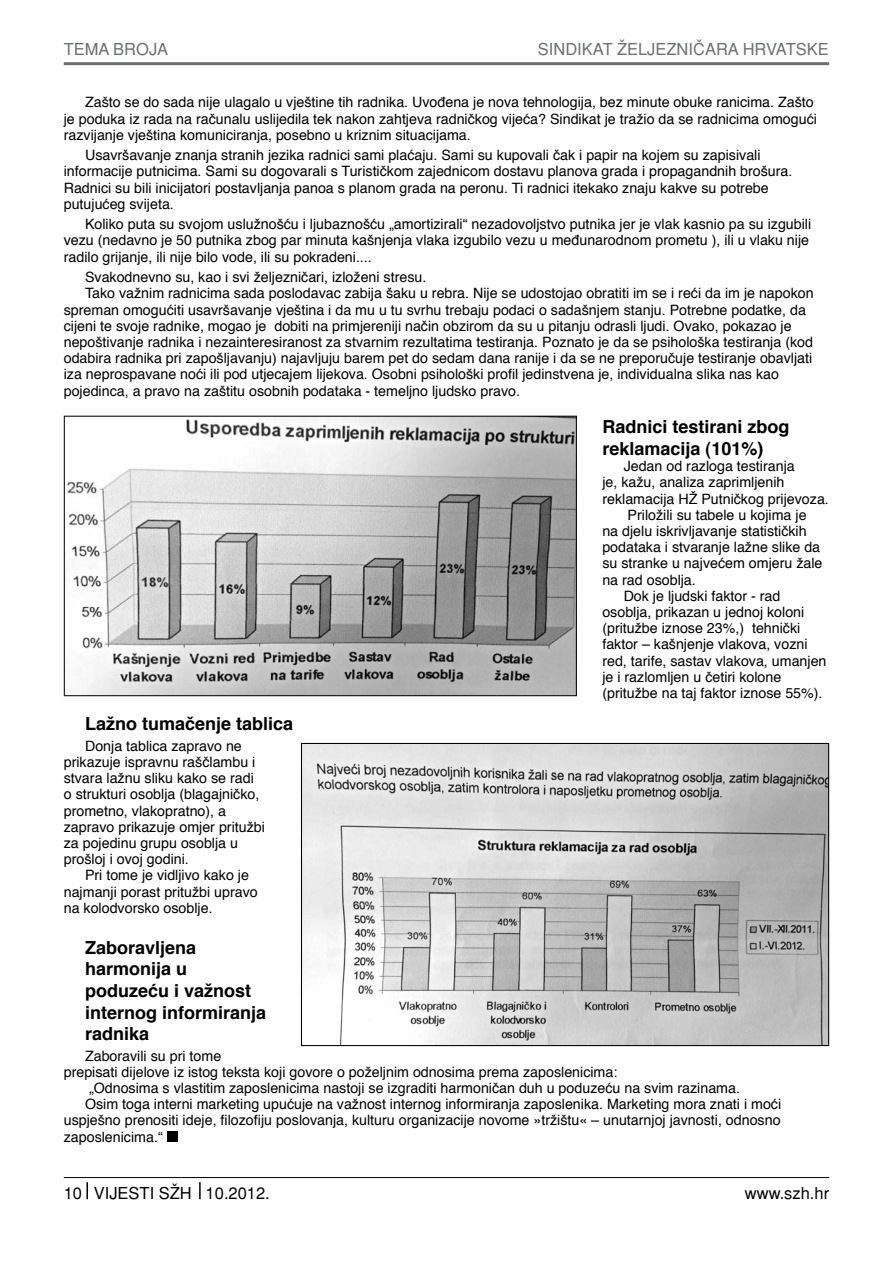
<style>
.page{position:relative;width:893px;height:1263px;background:#fff}
.page>*{position:absolute;margin:0;border:0;box-sizing:border-box;transform-origin:0 0}
.t1{font:700 18px/21.6px "Helvetica";color:#000}
.t2{font:16.5px "Helvetica";color:#6d6f71}
.t3{font:16.5px "Helvetica";color:#000}
.t4{font:14.25px/16.2px "Helvetica";color:#000}
</style>
<div class="page">
<hr style="left:64px;top:62px;width:765px;height:3px;background:#6d6f71">
<hr style="left:64px;top:1177px;width:765px;height:1px;background:#000">
<svg style="left:86px;top:1182px;width:2px;height:17px"></svg>
<svg style="left:199px;top:1182px;width:2px;height:17px"></svg>
<div style="left:167px;top:1131px;width:10px;height:10px;background:#000"></div>
<img style="left:67px;top:418px;width:508px;height:276px">
<div style="left:64px;top:416px;width:513px;height:280px;border:1px solid #000"></div>
<img style="left:303px;top:745px;width:524px;height:299px">
<div style="left:301px;top:743px;width:528px;height:303px;border:1px solid #000"></div>
<p class="t2" style="left:64px;top:40px;width:106px">TEMA BROJA</p>
<p class="t2" style="left:538px;top:40px;width:292px">SINDIKAT ÆELJEZNI»ARA HRVATSKE</p>
<p class="t4" style="left:64px;top:94px;width:755px;text-indent:21px">Zašto se do sada nije ulagalo u vještine tih radnika. Uvođena je nova tehnologija, bez minute obuke ranicima. Zašto je poduka iz rada na računalu uslijedila tek nakon zahtjeva radničkog vijeća? Sindikat je tražio da se radnicima omogući razvijanje vještina komuniciranja, posebno u kriznim situacijama.</p>
<p class="t4" style="left:64px;top:147px;width:730px;text-indent:21px">Usavršavanje znanja stranih jezika radnici sami plaćaju. Sami su kupovali čak i papir na kojem su zapisivali informacije putnicima. Sami su dogovarali s Turističkom zajednicom dostavu planova grada i propagandnih brošura.<br>Radnici su bili inicijatori postavljanja panoa s planom grada na peronu. Ti radnici itekako znaju kakve su potrebe putujućeg svijeta.</p>
<p class="t4" style="left:64px;top:216px;width:749px;text-indent:21px">Koliko puta su svojom uslužnošću i ljubaznošću „amortizirali“ nezadovoljstvo putnika jer je vlak kasnio pa su izgubili vezu (nedavno je 50 putnika zbog par minuta kašnjenja vlaka izgubilo vezu u međunarodnom prometu ), ili u vlaku nije radilo grijanje, ili nije bilo vode, ili su pokradeni....</p>
<p class="t4" style="left:85px;top:269px;width:343px">Svakodnevno su, kao i svi željezničari, izloženi stresu.</p>
<p class="t4" style="left:85px;top:285px;width:730px">Tako važnim radnicima sada poslodavac zabija šaku u rebra. Nije se udostojao obratiti im se i reći da im je napokon</p>
<p class="t4" style="left:64px;top:301px;width:744px">spreman omogućiti usavršavanje vještina i da mu u tu svrhu trebaju podaci o sadašnjem stanju. Potrebne podatke, da</p>
<p class="t4" style="left:64px;top:317px;width:729px">cijeni te svoje radnike, mogao je dobiti na primjereniji način obzirom da su u pitanju odrasli ljudi. Ovako, pokazao je</p>
<p class="t4" style="left:64px;top:333px;width:751px">nepoštivanje radnika i nezainteresiranost za stvarnim rezultatima testiranja. Poznato je da se psihološka testiranja (kod</p>
<p class="t4" style="left:64px;top:350px;width:750px">odabira radnika pri zapošljavanju) najavljuju barem pet do sedam dana ranije i da se ne preporučuje testiranje obavljati</p>
<p class="t4" style="left:64px;top:366px;width:717px">iza neprospavane noći ili pod utjecajem lijekova. Osobni psihološki profil jedinstvena je, individualna slika nas kao</p>
<p class="t4" style="left:64px;top:382px;width:458px">pojedinca, a pravo na zaštitu osobnih podataka - temeljno ljudsko pravo.</p>
<p class="t1" style="left:602px;top:415px;width:189px">Radnici testirani zbog reklamacija (101%)</p>
<p class="t4" style="left:624px;top:458px;width:173px">Jedan od razloga testiranja</p>
<p class="t4" style="left:602px;top:474px;width:184px">je, kažu, analiza zaprimljenih</p>
<p class="t4" style="left:602px;top:490px;width:228px">reklamacija HŽ Putničkog prijevoza.</p>
<p class="t4" style="left:628px;top:506px;width:180px">Priložili su tabele u kojima je</p>
<p class="t4" style="left:602px;top:522px;width:206px">na djelu iskrivljavanje statističkih</p>
<p class="t4" style="left:602px;top:539px;width:219px">podataka i stvaranje lažne slike da</p>
<p class="t4" style="left:602px;top:555px;width:222px">su stranke u najvećem omjeru žale</p>
<p class="t4" style="left:602px;top:571px;width:95px">na rad osoblja.</p>
<p class="t4" style="left:624px;top:587px;width:158px">Dok je ljudski faktor - rad</p>
<p class="t4" style="left:602px;top:603px;width:203px">osoblja, prikazan u jednoj koloni</p>
<p class="t4" style="left:602px;top:620px;width:199px">(pritužbe iznose 23%,) tehnički</p>
<p class="t4" style="left:602px;top:636px;width:207px">faktor – kašnjenje vlakova, vozni</p>
<p class="t4" style="left:602px;top:652px;width:226px">red, tarife, sastav vlakova, umanjen</p>
<p class="t4" style="left:602px;top:668px;width:180px">je i razlomljen u četiri kolone</p>
<p class="t4" style="left:602px;top:684px;width:222px">(pritužbe na taj faktor iznose 55%).</p>
<p class="t1" style="left:85px;top:712px;width:210px">Lažno tumačenje tablica</p>
<p class="t4" style="left:64px;top:737px;width:203px;text-indent:21px">Donja tablica zapravo ne prikazuje ispravnu raščlambu i stvara lažnu sliku kako se radi o strukturi osoblja (blagajničko, prometno, vlakopratno), a zapravo prikazuje omjer pritužbi za pojedinu grupu osoblja u prošloj i ovoj godini.</p>
<p class="t4" style="left:64px;top:867px;width:196px;text-indent:21px">Pri tome je vidljivo kako je najmanji porast pritužbi upravo na kolodvorsko osoblje.</p>
<p class="t1" style="left:85px;top:936px;width:183px">Zaboravljena harmonija u poduzeću i važnost internog informiranja radnika</p>
<p class="t4" style="left:85px;top:1047px;width:138px">Zaboravili su pri tome</p>
<p class="t4" style="left:64px;top:1063px;width:555px">prepisati dijelove iz istog teksta koji govore o poželjnim odnosima prema zaposlenicima:</p>
<p class="t4" style="left:89px;top:1079px;width:652px">„Odnosima s vlastitim zaposlenicima nastoji se izgraditi harmoničan duh u poduzeću na svim razinama.</p>
<p class="t4" style="left:85px;top:1096px;width:698px">Osim toga interni marketing upućuje na važnost internog informiranja zaposlenika. Marketing mora znati i moći</p>
<p class="t4" style="left:64px;top:1112px;width:718px">uspješno prenositi ideje, filozofiju poslovanja, kulturu organizacije novome »tržištu« – unutarnjoj javnosti, odnosno</p>
<p class="t4" style="left:64px;top:1128px;width:100px">zaposlenicima.“</p>
<p class="t3" style="left:64px;top:1183px;width:208px">10 VIJESTI SÆH 10.2012.</p>
<p class="t3" style="left:745px;top:1183px;width:86px">www.szh.hr</p>
</div>
